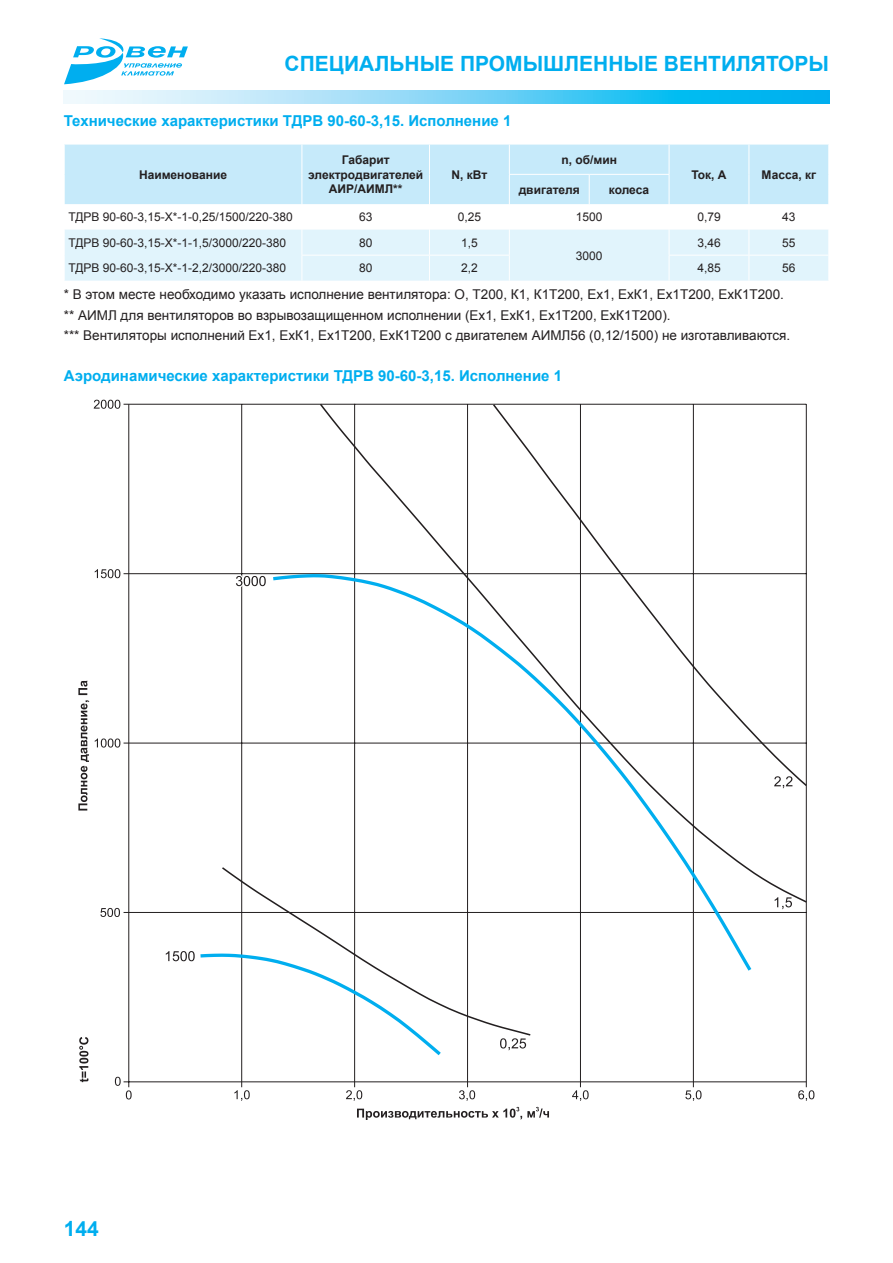
<style>
.page{position:relative;width:893px;height:1263px;background:#fff}
.page>*{position:absolute;margin:0;border:0;box-sizing:border-box;transform-origin:0 0}
.t1{font:700 21px "Arial";color:#00aeef}
.t2{font:700 15px "Arial";color:#00aeef}
.t3{font:13.5px/20.4px "Arial";color:#231f20}
.t4{font:12px "Arial";color:#231f20}
.t5{font:700 12px "Arial";color:#231f20}
</style>
<div class="page">
<svg style="left:64px;top:90px;width:765px;height:13px;background:#76d5f6"></svg>
<svg style="left:64px;top:38px;width:124px;height:46px"></svg>
<hr style="left:693px;top:404px;width:1px;height:683px;background:#231f20">
<hr style="left:241px;top:404px;width:1px;height:683px;background:#231f20">
<hr style="left:354px;top:404px;width:1px;height:683px;background:#231f20">
<hr style="left:124px;top:404px;width:682px;height:1px;background:#231f20">
<hr style="left:467px;top:404px;width:1px;height:683px;background:#231f20">
<hr style="left:580px;top:404px;width:1px;height:683px;background:#231f20">
<hr style="left:124px;top:912px;width:682px;height:1px;background:#231f20">
<hr style="left:124px;top:743px;width:682px;height:1px;background:#231f20">
<hr style="left:124px;top:573px;width:682px;height:1px;background:#231f20">
<hr style="left:806px;top:404px;width:1px;height:683px;background:#231f20">
<svg style="left:220px;top:403px;width:587px;height:634px"></svg>
<svg style="left:197px;top:572px;width:557px;height:487px"></svg>
<hr style="left:128px;top:404px;width:1px;height:683px;background:#231f20">
<hr style="left:124px;top:1081px;width:682px;height:1px;background:#231f20">
<svg style="left:357px;top:1107px;width:192px;height:13px"></svg>
<svg style="left:78px;top:681px;width:11px;height:129px"></svg>
<svg style="left:234px;top:1090px;width:16px;height:11px"></svg>
<svg style="left:346px;top:1090px;width:16px;height:11px"></svg>
<svg style="left:100px;top:908px;width:20px;height:9px"></svg>
<svg style="left:115px;top:1077px;width:17px;height:22px"></svg>
<svg style="left:95px;top:738px;width:25px;height:9px"></svg>
<svg style="left:94px;top:400px;width:26px;height:9px"></svg>
<svg style="left:459px;top:1090px;width:16px;height:11px"></svg>
<svg style="left:79px;top:1037px;width:9px;height:45px"></svg>
<svg style="left:798px;top:1090px;width:16px;height:11px"></svg>
<svg style="left:572px;top:1090px;width:17px;height:11px"></svg>
<svg style="left:685px;top:1090px;width:16px;height:11px"></svg>
<svg style="left:95px;top:569px;width:25px;height:9px"></svg>
<svg style="left:165px;top:951px;width:30px;height:11px"></svg>
<svg style="left:233px;top:573px;width:35px;height:16px"></svg>
<svg style="left:497px;top:1035px;width:32px;height:18px"></svg>
<svg style="left:772px;top:894px;width:23px;height:18px"></svg>
<svg style="left:772px;top:773px;width:23px;height:18px"></svg>
<svg style="left:64px;top:145px;width:765px;height:136px"></svg>
<h1 class="t1" style="left:285px;top:49px;width:546px">специальные промышленные вентиляторы</h1>
<p class="t2" style="left:64px;top:110px;width:231px">Технические характеристики ТДРВ</p>
<p class="t2" style="left:327px;top:110px;width:185px">90-60-3,15. Исполнение 1</p>
<p class="t5" style="left:139px;top:166px;width:90px">Наименование</p>
<p class="t5" style="left:342px;top:152px;width:49px">Габарит</p>
<p class="t5" style="left:308px;top:166px;width:116px">электродвигателей</p>
<p class="t5" style="left:329px;top:181px;width:10px">АИР</p>
<p class="t5" style="left:354px;top:181px;width:50px">/АИ МЛ**</p>
<p class="t5" style="left:452px;top:166px;width:37px">N, кВт</p>
<p class="t5" style="left:561px;top:152px;width:57px">n, об/мин</p>
<p class="t5" style="left:519px;top:181px;width:63px">двигателя</p>
<p class="t5" style="left:609px;top:181px;width:42px">колеса</p>
<p class="t5" style="left:691px;top:166px;width:37px">Ток, А</p>
<p class="t5" style="left:761px;top:166px;width:56px">Масса, кг</p>
<p class="t4" style="left:68px;top:209px;width:226px">ТДРВ 90-60-3,15-Х*-1-0,25/1500/220-380</p>
<p class="t4" style="left:359px;top:209px;width:15px">63</p>
<p class="t4" style="left:458px;top:209px;width:25px">0,25</p>
<p class="t4" style="left:576px;top:209px;width:28px">1500</p>
<p class="t4" style="left:697px;top:209px;width:25px">0,79</p>
<p class="t4" style="left:782px;top:209px;width:15px">43</p>
<p class="t4" style="left:68px;top:235px;width:219px">ТДРВ 90-60-3,15-Х*-1-1,5/3000/220-380</p>
<p class="t4" style="left:359px;top:235px;width:15px">80</p>
<p class="t4" style="left:461px;top:235px;width:18px">1,5</p>
<p class="t4" style="left:576px;top:247px;width:28px">3000</p>
<p class="t4" style="left:697px;top:235px;width:25px">3,46</p>
<p class="t4" style="left:782px;top:235px;width:15px">55</p>
<p class="t4" style="left:68px;top:260px;width:219px">ТДРВ 90-60-3,15-Х*-1-2,2/3000/220-380</p>
<p class="t4" style="left:359px;top:260px;width:15px">80</p>
<p class="t4" style="left:461px;top:260px;width:18px">2,2</p>
<p class="t4" style="left:697px;top:260px;width:25px">4,85</p>
<p class="t4" style="left:782px;top:260px;width:15px">56</p>
<p class="t3" style="left:64px;top:285px;width:728px">* В этом месте необходимо указать исполнение вентилятора: О, Т200, К1, К1Т200, Ex1, ExК1, Ex1Т200, ExК1Т200. ** АИМЛ для вентиляторов во взрывозащищенном исполнении (Ex1, ExК1, Ex1Т200, ExК1Т200).<br>*** Вентиляторы исполнений Ex1, ExК1, Ex1Т200, ExК1Т200 с двигателем АИМЛ56 (0,12/1500) не изготавливаются.</p>
<p class="t2" style="left:64px;top:365px;width:281px">Аэродинамические характеристики ТДРВ</p>
<p class="t2" style="left:378px;top:365px;width:185px">90-60-3,15. Исполнение 1</p>
<h1 class="t1" style="left:64px;top:1214px;width:37px">144</h1>
</div>
